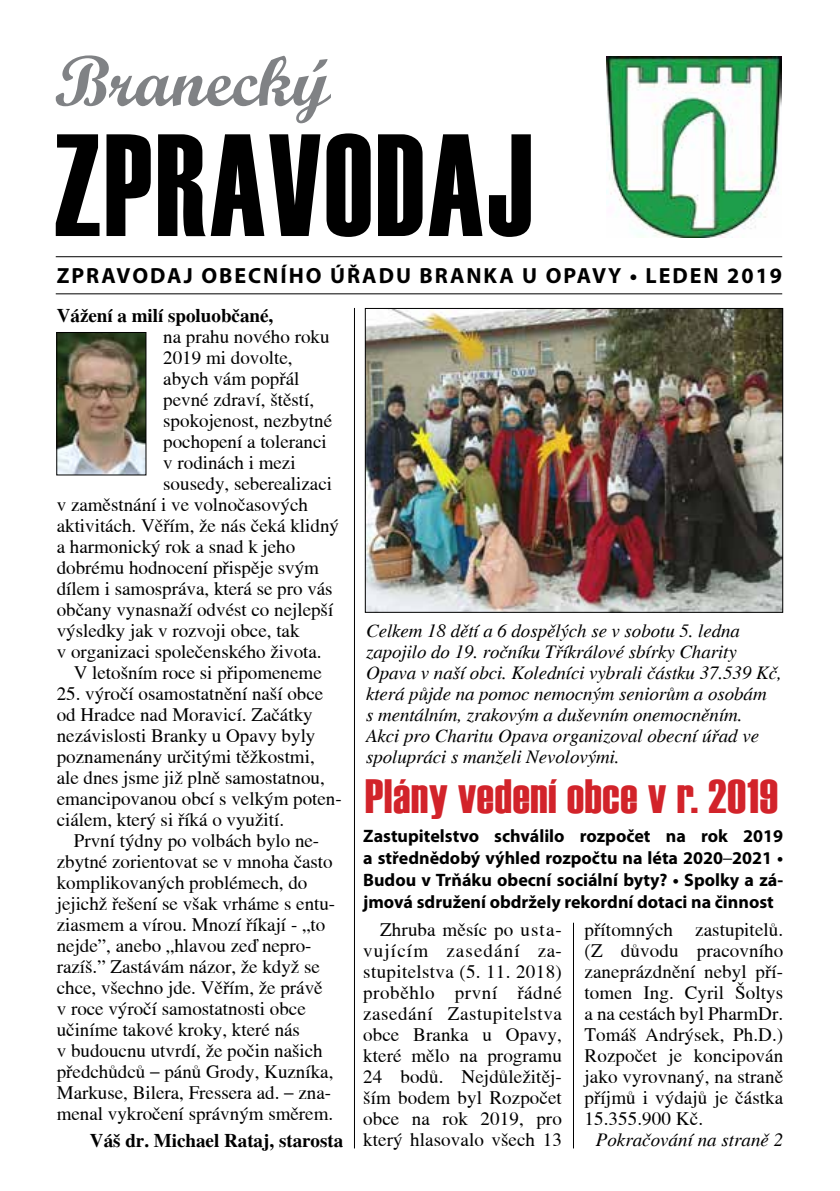
<style>
.page{position:relative;width:840px;height:1191px;background:#fff}
.page>*{position:absolute;margin:0;border:0;box-sizing:border-box;transform-origin:0 0}
.t1{font:48px "Haettenschweiler";letter-spacing:.015em;color:#d2232a}
.t2{font:700 22px "Myriad Pro";letter-spacing:.09em;color:#000}
.t3{font:19px/21px "Toronto";color:#000;text-align:justify}
.t4{font:italic 19px/21px "Toronto";letter-spacing:-.005em;color:#000}
.t5{font:700 19px "Toronto";color:#000}
.t6{font:700 18px/22px "Myriad Pro";color:#000;text-align:justify}
.s1{font-family:"Univers CE";font-weight:300}
</style>
<div class="page">
<img style="left:58px;top:334px;width:86px;height:139px">
<div style="left:56px;top:332px;width:90px;height:143px;border:1px solid #000"></div>
<svg style="left:56px;top:55px;width:275px;height:68px"></svg>
<hr style="left:354px;top:308px;width:1px;height:840px;background:#000">
<hr style="left:573px;top:922px;width:1px;height:226px;background:#000">
<svg style="left:56px;top:133px;width:474px;height:104px;fill:#000"></svg>
<hr style="left:56px;top:256px;width:725px;height:1px;background:#000">
<hr style="left:56px;top:293px;width:725px;height:1px;background:#000">
<img style="left:606px;top:56px;width:174px;height:181px">
<img style="left:366px;top:310px;width:414px;height:301px">
<div style="left:364px;top:308px;width:418px;height:305px;border:1px solid #000"></div>
<p class="t2" style="left:57px;top:263px;width:726px">ZPRAVODAJ OBECNÍHO ÚŘADU BRANKA U OPAVY • LEDEN 2019</p>
<p class="t5" style="left:57px;top:305px;width:218px">Vážení a milí spoluobčané,</p>
<p class="t3" style="left:163px;top:326px;width:168px">na prahu nového roku</p>
<p class="t3" style="left:163px;top:347px;width:131px">2019 mi dovolte,</p>
<p class="t3" style="left:163px;top:368px;width:138px">abych vám popřál</p>
<p class="t3" style="left:163px;top:389px;width:152px">pevné zdraví, štěstí,</p>
<p class="t3" style="left:163px;top:410px;width:170px">spokojenost, nezbytné</p>
<p class="t3" style="left:163px;top:431px;width:165px">pochopení a toleranci</p>
<p class="t3" style="left:163px;top:452px;width:134px">v rodinách i mezi</p>
<p class="t3" style="left:163px;top:473px;width:170px">sousedy, seberealizaci</p>
<p class="t3" style="left:57px;top:494px;width:252px">v zaměstnání i ve volnočasových</p>
<p class="t3" style="left:57px;top:515px;width:283px">aktivitách. Věřím, že nás čeká klidný</p>
<p class="t3" style="left:57px;top:536px;width:240px">a harmonický rok a snad k jeho</p>
<p class="t3" style="left:57px;top:557px;width:264px">dobrému hodnocení přispěje svým</p>
<p class="t3" style="left:57px;top:578px;width:277px">dílem i samospráva, která se pro vás</p>
<p class="t3" style="left:57px;top:599px;width:278px">občany vynasnaží odvést co nejlepší</p>
<p class="t3" style="left:57px;top:620px;width:244px">výsledky jak v rozvoji obce, tak</p>
<p class="t3" style="left:57px;top:641px;width:266px">v organizaci společenského života.</p>
<p class="t3" style="left:74px;top:662px;width:249px">V letošním roce si připomeneme</p>
<p class="t3" style="left:57px;top:683px;width:286px;text-align:left">25. výročí osamostatnění naší obce od Hradce nad Moravicí. Začátky nezávislosti Branky u Opavy byly poznamenány určitými těžkostmi,<br>ale dnes jsme již plně samostatnou, emancipovanou obcí s velkým poten&shy;ciálem, který si říká o využití.</p>
<p class="t3" style="left:57px;top:830px;width:280px;text-align:left;text-indent:17px">První týdny po volbách bylo ne&shy;zbytné zorientovat se v mnoha často komplikovaných problémech, do jejichž řešení se však vrháme s entu&shy;ziasmem a vírou. Mnozí říkají - „to nejde”, anebo „hlavou zeď nepro&shy;razíš.” Zastávám názor, že když se chce, všechno jde. Věřím, že právě v roce výročí samostatnosti obce učiníme takové kroky, které nás<br>v budoucnu utvrdí, že počin našich předchůdců <span class="s1">–</span> pánů Grody, Kuzníka, Markuse, Bilera, Fressera ad. <span class="s1">–</span> zna&shy;menal vykročení správným směrem.</p>
<p class="t5" style="left:90px;top:1129px;width:255px">Váš dr. Michael Rataj, starosta</p>
<p class="t4" style="left:366px;top:620px;width:417px">Celkem 18 dětí a 6 dospělých se v sobotu 5. ledna zapojilo do 19. ročníku Tříkrálové sbírky Charity Opava v naší obci. Koledníci vybrali částku 37.539 Kč, která půjde na pomoc nemocným seniorům a osobám<br>s mentálním, zrakovým a duševním onemocněním.<br>Akci pro Charitu Opava organizoval obecní úřad ve spolupráci s manželi Nevolovými.</p>
<h1 class="t1" style="left:365px;top:764px;width:414px">Plány vedení obce v r. 2019</h1>
<p class="t6" style="left:363px;top:824px;width:421px">Zastupitelstvo schválilo rozpočet na rok 2019 a střednědobý výhled rozpočtu na léta 2020<span class="s1">–</span>2021 • Budou v Trňáku obecní sociální byty? • Spolky a zá&shy;jmová sdružení obdržely rekordní dotaci na činnost</p>
<p class="t3" style="left:363px;top:919px;width:200px;text-indent:17px">Zhruba měsíc po usta&shy;vujícím zasedání za&shy;stupitelstva (5. 11. 2018) proběhlo první řádné zasedání Zastupitelstva obce Branka u Opavy, které mělo na programu 24 bodů. Nejdůležitěj&shy;ším bodem byl Rozpočet obce na rok 2019, pro který hlasovalo všech 13</p>
<p class="t3" style="left:584px;top:919px;width:200px">přítomných zastupitelů. (Z důvodu pracovního zaneprázdnění nebyl pří&shy;tomen Ing. Cyril Šoltys a na cestách byl PharmDr.<br>Tomáš Andrýsek, Ph.D.)<br>Rozpočet je koncipován jako vyrovnaný, na straně příjmů i výdajů je částka 15.355.900 Kč.</p>
<p class="t4" style="left:595px;top:1129px;width:189px">Pokračování na straně 2</p>
</div>
